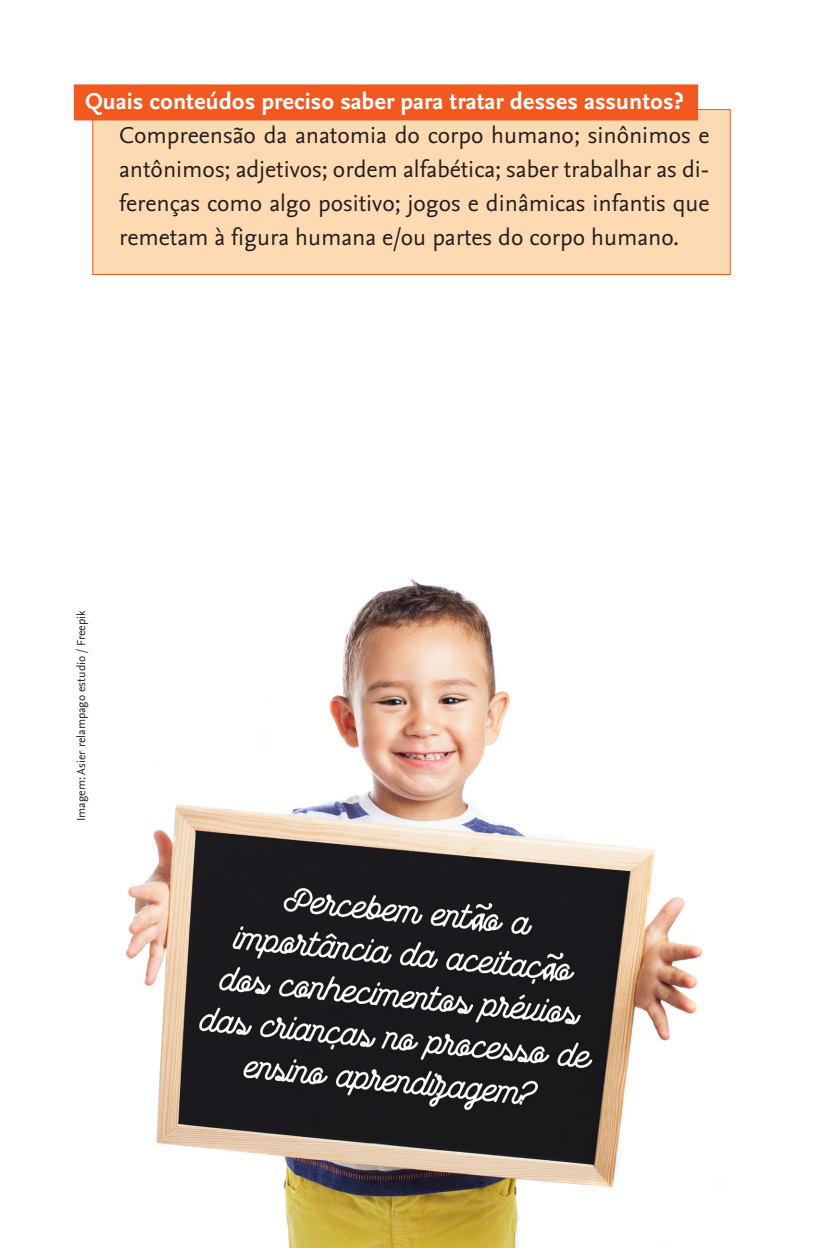
<style>
.page{position:relative;width:823px;height:1248px;background:#fff}
.page>*{position:absolute;margin:0;border:0;box-sizing:border-box;transform-origin:0 0}
.Ctxt_conteudo{font:24px/34px "Nexus Sans";color:#231f20;text-align:justify}
.Tit_06_Conteudos{font:700 24px "Nexus Sans";color:#fff}
.t1{font:12px "Nexus Sans";color:#231f20}
</style>
<div class="page">
<div style="left:92px;top:109px;width:638px;height:166px;background:#fedab3;border:1px solid #f15921"></div>
<div style="left:74px;top:84px;width:623px;height:36px;background:#f15921"></div>
<img style="left:126px;top:579px;width:577px;height:668px">
<p class="Tit_06_Conteudos" style="left:85px;top:86px;width:599px">Quais conteúdos preciso saber para tratar desses assuntos?</p>
<p class="Ctxt_conteudo" style="left:119px;top:118px;width:591px">Compreensão da anatomia do corpo humano; sinônimos e antônimos; adjetivos; ordem alfabética; saber trabalhar as di&shy;ferenças como algo positivo; jogos e dinâmicas infantis que remetam à figura humana e/ou partes do corpo humano.</p>
<p class="t1" style="left:73px;top:821px;width:212px;rotate:-90deg">Imagem: Asier relampago estudio / Freepik</p>
</div>
